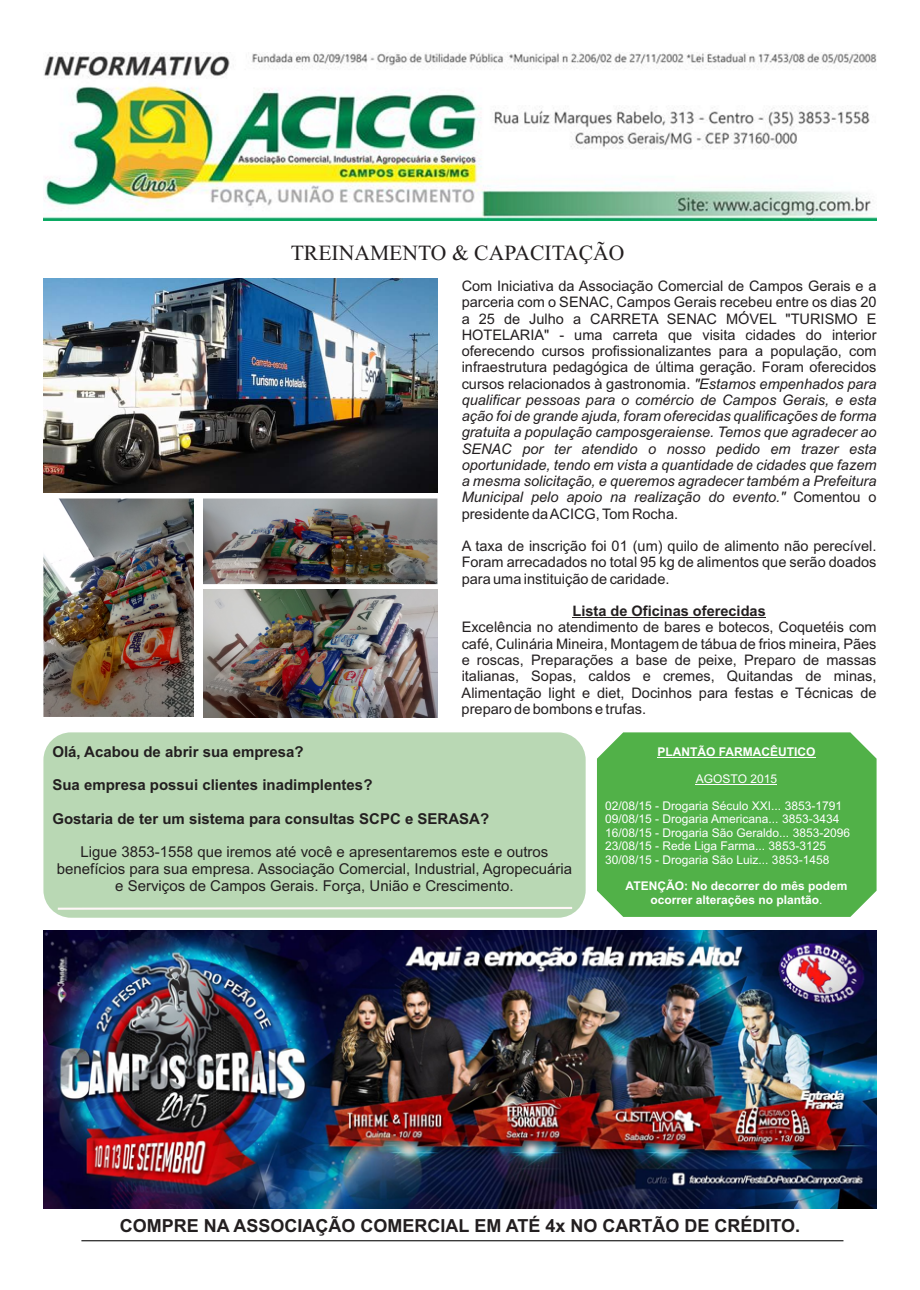
<style>
.page{position:relative;width:920px;height:1290px;background:#fff}
.page>*{position:absolute;margin:0;border:0;box-sizing:border-box;transform-origin:0 0}
.t1{font:21.6px "Times New Roman";color:#231f20}
.t2{font:700 18px "Arial";color:#231f20}
.t3{font:15px/16.8px "Arial";color:#231f20;text-align:center}
.t4{font:700 15px "Arial";color:#231f20}
.t5{font:italic 14.55px/16.2px "Arial";color:#231f20;text-align:justify}
.t6{font:14.55px/16.2px "Arial";color:#231f20;text-align:justify}
.t7{font:700 14.55px "Arial";color:#231f20}
.t8{font:12px/13.4px "Arial";color:#fff}
.t9{font:700 12px/13.4px "Arial";color:#fff;text-align:center}
.s1{font-style:normal}
.s2{font-weight:400}
</style>
<div class="page">
<img style="left:43px;top:278px;width:394px;height:215px">
<div style="left:597px;top:732px;width:280px;height:185px;background:#51b148"></div>
<img style="left:43px;top:53px;width:834px;height:168px">
<hr style="left:657px;top:757px;width:158px;height:1px;background:#fff">
<hr style="left:696px;top:784px;width:81px;height:1px;background:#fff">
<div style="left:43px;top:732px;width:543px;height:186px;background:#b9d8b4;border-radius:28px"></div>
<svg style="left:57px;top:907px;width:515px;height:3px;background:#eaede3"></svg>
<img style="left:43px;top:931px;width:834px;height:277px">
<img style="left:43px;top:498px;width:151px;height:219px">
<img style="left:203px;top:498px;width:234px;height:86px">
<img style="left:203px;top:589px;width:234px;height:129px">
<hr style="left:572px;top:617px;width:194px;height:1px;background:#231f20">
<hr style="left:81px;top:1240px;width:762px;height:1px;background:#000">
<h1 class="t1" style="left:291px;top:245px;width:335px">TREINAMENTO &amp; CAPACITAÇÃO</h1>
<p class="t5" style="left:462px;top:279px;width:416px"><span class="s1">Com Iniciativa da Associação Comercial de Campos Gerais e a parceria com o SENAC, Campos Gerais recebeu entre os dias 20 a 25 de Julho a CARRETA SENAC MÓVEL "TURISMO E HOTELARIA" - uma carreta que visita cidades do interior oferecendo cursos profissionalizantes para a população, com infraestrutura pedagógica de última geração. Foram oferecidos cursos relacionados à gastronomia.</span> "Estamos empenhados para qualificar pessoas para o comércio de Campos Gerais, e esta ação foi de grande ajuda, foram oferecidas qualificações de forma gratuita a população camposgeraiense. Temos que agradecer ao SENAC por ter atendido o nosso pedido em trazer esta oportunidade, tendo em vista a quantidade de cidades que fazem a mesma solicitação, e queremos agradecer também a Prefeitura Municipal pelo apoio na realização do evento." <span class="s1">Comentou o presidente da ACICG, Tom Rocha.</span></p>
<p class="t6" style="left:462px;top:539px;width:416px">A taxa de inscrição foi 01 (um) quilo de alimento não perecível.<br>Foram arrecadados no total 95 kg de alimentos que serão doados para uma instituição de caridade.</p>
<p class="t7" style="left:572px;top:606px;width:195px">Lista de Oficinas oferecidas</p>
<p class="t6" style="left:462px;top:621px;width:416px">Excelência no atendimento de bares e botecos, Coquetéis com café, Culinária Mineira, Montagem de tábua de frios mineira, Pães e roscas, Preparações a base de peixe, Preparo de massas italianas, Sopas, caldos e cremes, Quitandas de minas, Alimentação light e diet, Docinhos para festas e Técnicas de preparo de bombons e trufas.</p>
<p class="t4" style="left:52px;top:746px;width:253px">Olá, Acabou de abrir sua empresa?</p>
<p class="t4" style="left:52px;top:779px;width:322px">Sua empresa possui clientes inadimplentes?</p>
<p class="t4" style="left:52px;top:813px;width:438px">Gostaria de ter um sistema para consultas SCPC e SERASA?</p>
<p class="t3" style="left:57px;top:845px;width:517px">Ligue 3853-1558 que iremos até você e apresentaremos este e outros benefícios para sua empresa. Associação Comercial, Industrial, Agropecuária e Serviços de Campos Gerais. Força, União e Crescimento.</p>
<p class="t9" style="left:657px;top:746px;width:159px">PLANTÃO FARMACÊUTICO</p>
<p class="t8" style="left:696px;top:773px;width:83px">AGOSTO 2015</p>
<p class="t8" style="left:605px;top:800px;width:246px">02/08/15 - Drogaria Século XXI... 3853-1791<br>09/08/15 - Drogaria Americana... 3853-3434<br>16/08/15 - Drogaria São Geraldo... 3853-2096<br>23/08/15 - Rede Liga Farma... 3853-3125<br>30/08/15 - Drogaria São Luiz... 3853-1458</p>
<p class="t9" style="left:626px;top:880px;width:223px">ATENÇÃO: No decorrer do mês podem ocorrer alterações no plantão<span class="s2">.</span></p>
<p class="t2" style="left:120px;top:1219px;width:682px">COMPRE NA ASSOCIAÇÃO COMERCIAL EM ATÉ 4x NO CARTÃO DE CRÉDITO.</p>
</div>
